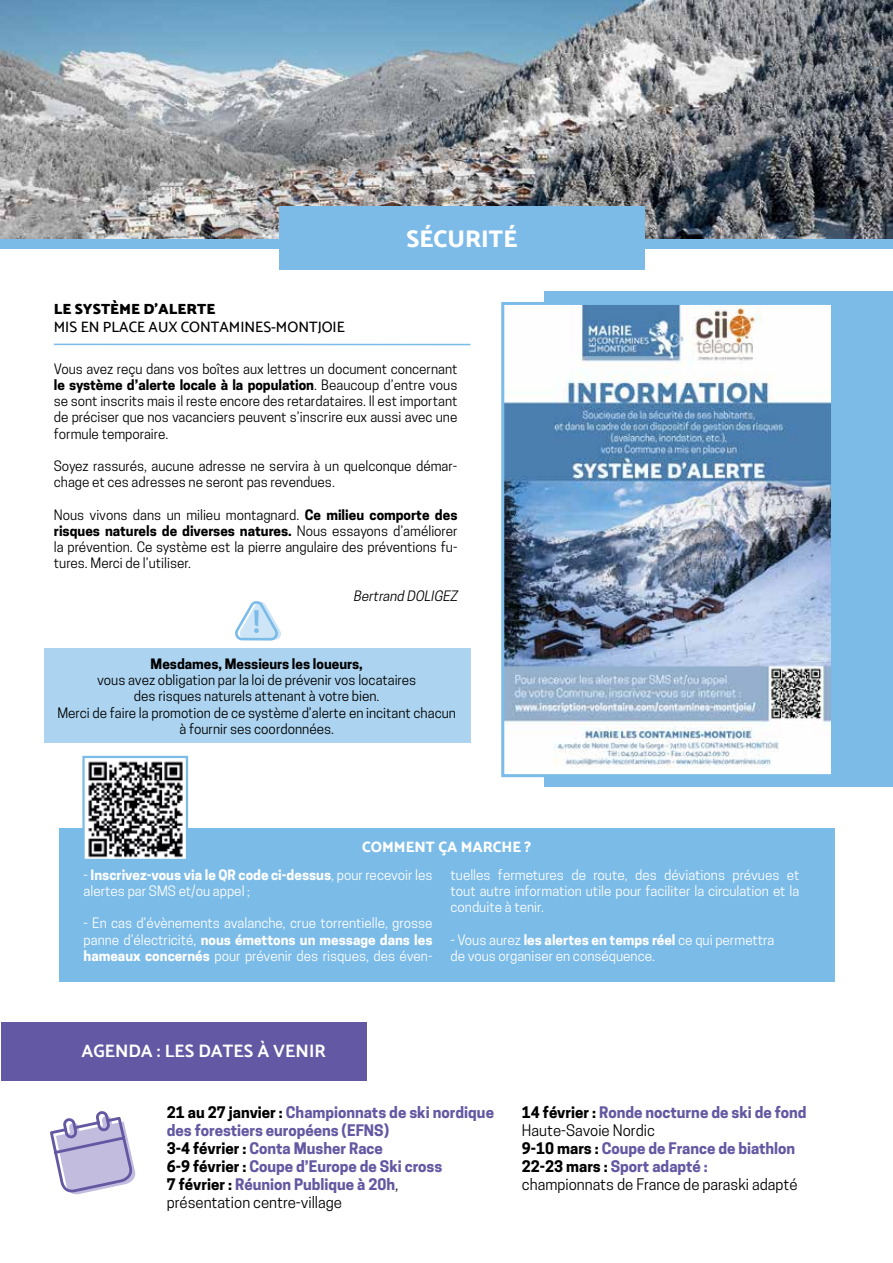
<style>
.page{position:relative;width:893px;height:1263px;background:#fff}
.page>*{position:absolute;margin:0;border:0;box-sizing:border-box;transform-origin:0 0}
.t1{font:800 24px "Catamaran";color:#fff}
.t2{font:700 18px "Catamaran";color:#fff}
.t3{font:700 15px/18px "Cooper Hewitt";color:#6358a2}
.t4{font:500 15px "Catamaran";color:#000}
.t5{font:900 15px "Catamaran";color:#000}
.t6{font:800 15px "Catamaran";color:#fff}
.t7{font:13.5px/16.2px "Cooper Hewitt";color:#000;text-align:justify}
.t8{font:13.5px/16.2px "Cooper Hewitt";color:#fff}
.t9{font:700 13.5px "Cooper Hewitt";color:#000}
.t10{font:italic 13.5px "Cooper Hewitt";color:#000}
.s1{font-weight:700}
.s2{color:#000}
.s3{font-weight:400;color:#000}
</style>
<div class="page">
<img style="left:0;top:0;width:893px;height:239px">
<hr style="left:0;top:321px;width:1px;height:489px;background:#957bb6">
<div style="left:544px;top:291px;width:349px;height:496px;background:#7cbbe8"></div>
<div style="left:0;top:239px;width:893px;height:10px;background:#7bbbe8"></div>
<div style="left:279px;top:206px;width:366px;height:64px;background:#7cbbe8"></div>
<hr style="left:54px;top:344px;width:416px;height:1px;background:#7bbbe8">
<img style="left:505px;top:306px;width:325px;height:461px">
<div style="left:501px;top:302px;width:333px;height:475px;border:3px solid #7bbbe8"></div>
<div style="left:44px;top:649px;width:426px;height:94px;background:#acd4f0"></div>
<div style="left:59px;top:829px;width:775px;height:153px;background:#7bbbe8"></div>
<svg style="left:235px;top:601px;width:46px;height:40px"></svg>
<img style="left:85px;top:761px;width:100px;height:97px">
<div style="left:82px;top:756px;width:106px;height:105px;border:2px solid #7bbbe8"></div>
<div style="left:1px;top:1022px;width:365px;height:59px;background:#6258a3"></div>
<svg style="left:50px;top:1111px;width:86px;height:84px"></svg>
<p class="t5" style="left:54px;top:300px;width:163px">LE SYSTÈME D’ALERTE</p>
<p class="t4" style="left:54px;top:318px;width:293px">MIS EN PLACE AUX CONTAMINES-MONTJOIE</p>
<h1 class="t1" style="left:406px;top:225px;width:112px">SÉCURITÉ</h1>
<p class="t7" style="left:54px;top:361px;width:405px">Vous avez reçu dans vos boîtes aux lettres un document concernant <span class="s1">le système d’alerte locale à la population</span>. Beaucoup d’entre vous se sont inscrits mais il reste encore des retardataires. Il est important de préciser que nos vacanciers peuvent s’inscrire eux aussi avec une formule temporaire.</p>
<p class="t7" style="left:54px;top:458px;width:405px">Soyez rassurés, aucune adresse ne servira à un quelconque démar&shy;chage et ces adresses ne seront pas revendues.</p>
<p class="t7" style="left:54px;top:506px;width:405px">Nous vivons dans un milieu montagnard. <span class="s1">Ce milieu comporte des risques naturels de diverses natures.</span> Nous essayons d’améliorer la prévention. Ce système est la pierre angulaire des préventions fu&shy;tures. Merci de l’utiliser.</p>
<p class="t10" style="left:353px;top:588px;width:109px">Bertrand DOLIGEZ</p>
<p class="t9" style="left:151px;top:656px;width:214px">Mesdames, Messieurs les loueurs,</p>
<p class="t7" style="left:57px;top:672px;width:400px;text-align:center">vous avez obligation par la loi de prévenir vos locataires<br>des risques naturels attenant à votre bien.<br>Merci de faire la promotion de ce système d’alerte en incitant chacun à fournir ses coordonnées.</p>
<p class="t6" style="left:362px;top:838px;width:171px">COMMENT ÇA MARCHE ?</p>
<p class="t8" style="left:84px;top:867px;width:350px">- <span class="s1">Inscrivez-vous via le QR code ci-dessus</span>, pour recevoir les alertes par SMS et/ou appel ;</p>
<p class="t8" style="left:84px;top:915px;width:350px;text-align:justify">- En cas d’évènements avalanche, crue torrentielle, grosse panne d’électricité, <span class="s1">nous émettons un message dans les hameaux concernés</span> pour prévenir des risques, des éven-</p>
<p class="t8" style="left:450px;top:867px;width:350px;text-align:justify">tuelles fermetures de route, des déviations prévues et tout autre information utile pour faciliter la circulation et la conduite à tenir.</p>
<p class="t8" style="left:450px;top:931px;width:325px">- Vous aurez <span class="s1">les alertes en temps réel</span> ce qui permettra de vous organiser en conséquence.</p>
<h2 class="t2" style="left:81px;top:1040px;width:246px">AGENDA : LES DATES À VENIR</h2>
<p class="t3" style="left:167px;top:1103px;width:329px"><span class="s2">21 au 27 janvier :</span> Championnats de ski nordique des forestiers européens (EFNS)<br><span class="s2">3-4 février :</span> Conta Musher Race<br><span class="s2">6-9 février :</span> Coupe d’Europe de Ski cross<br><span class="s2">7 février :</span> Réunion Publique à 20h<span class="s3">,<br>présentation centre-village</span></p>
<p class="t3" style="left:522px;top:1103px;width:286px"><span class="s2">14 février :</span> Ronde nocturne de ski de fond <span class="s3">Haute-Savoie Nordic<br></span><span class="s2">9-10 mars :</span> Coupe de France de biathlon <span class="s2">22-23 mars :</span> Sport adapté :<br><span class="s3">championnats de France de paraski adapté</span></p>
</div>
